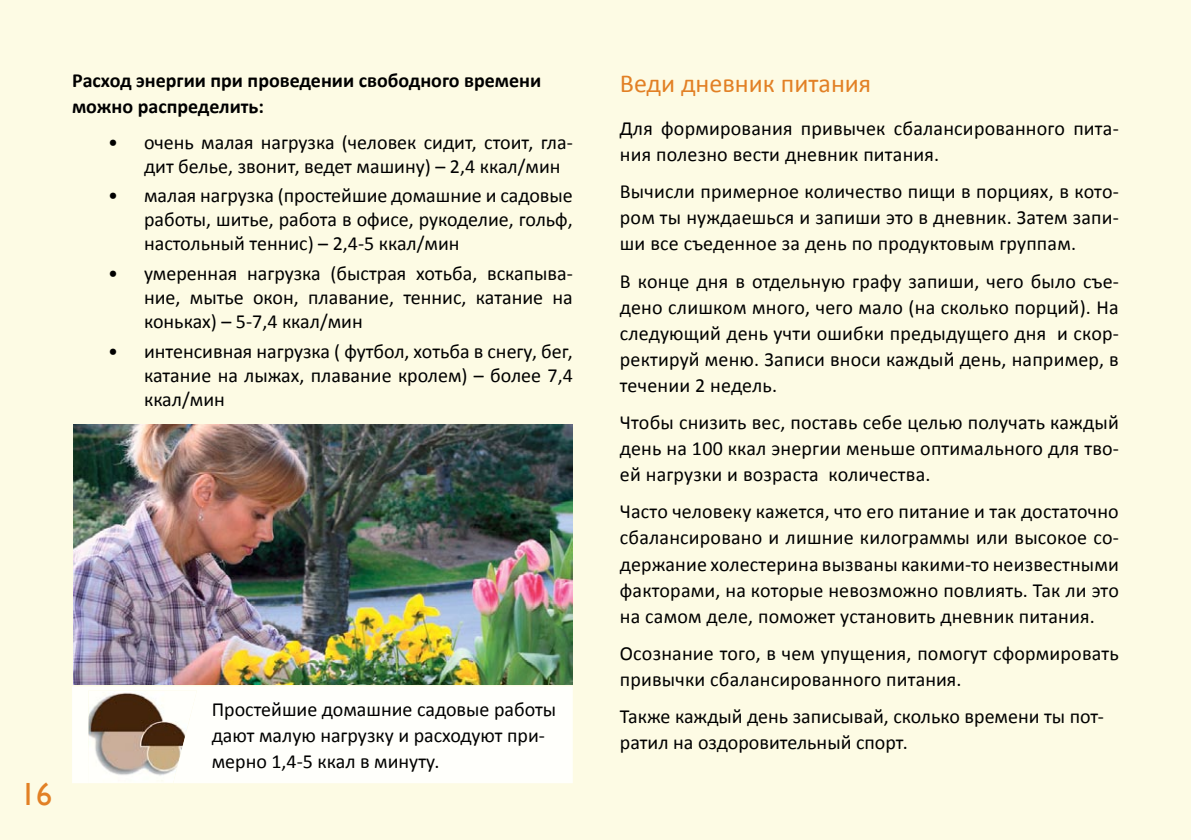
<style>
.page{position:relative;width:1191px;height:840px;background:#fff}
.page>*{position:absolute;margin:0;border:0;box-sizing:border-box;transform-origin:0 0}
.t1{font:32px "Gill Sans";color:#e28025}
.t2{font:26px "Calibri";color:#e28025}
.t3{font:20px/26px "Calibri";color:#000;text-align:justify}
.t4{font:700 20px/26px "Calibri";color:#000}
</style>
<div class="page">
<div style="left:0;top:0;width:1191px;height:839px;background:#fdfbe4"></div>
<img style="left:74px;top:424px;width:499px;height:260px">
<div style="left:72px;top:686px;width:501px;height:96px;background:#fffffb"></div>
<img style="left:88px;top:690px;width:109px;height:92px">
<p class="t4" style="left:72px;top:66px;width:470px">Расход энергии при проведении свободного времени можно распределить:</p>
<p class="t3" style="left:144px;top:129px;width:430px;line-height:24px;text-indent:-36px">• очень малая нагрузка (человек сидит, стоит, гла&shy;дит белье, звонит, ведет машину) – 2,4 ккал/мин</p>
<p class="t3" style="left:144px;top:182px;width:430px;line-height:24px;text-indent:-36px">• малая нагрузка (простейшие домашние и садовые работы, шитье, работа в офисе, рукоделие, гольф, настольный теннис) – 2,4-5 ккал/мин</p>
<p class="t3" style="left:144px;top:260px;width:430px;line-height:24px;text-indent:-36px">• умеренная нагрузка (быстрая хотьба, вскапыва&shy;ние, мытье окон, плавание, теннис, катание на коньках) – 5-7,4 ккал/мин</p>
<p class="t3" style="left:144px;top:338px;width:430px;line-height:24px;text-indent:-36px">• интенсивная нагрузка ( футбол, хотьба в снегу, бег, катание на лыжах, плавание кролем) – более 7,4 ккал/мин</p>
<h1 class="t1" style="left:20px;top:775px;width:33px">16</h1>
<p class="t3" style="left:212px;top:694px;width:346px;text-align:left">Простейшие домашние садовые работы дают малую нагрузку и расходуют при&shy;мерно 1,4-5 ккал в минуту.</p>
<h2 class="t2" style="left:620px;top:67px;width:253px">Веди дневник питания</h2>
<p class="t3" style="left:620px;top:114px;width:500px">Для формирования привычек сбалансированного пита&shy;ния полезно вести дневник питания.</p>
<p class="t3" style="left:620px;top:177px;width:500px">Вычисли примерное количество пищи в порциях, в кото&shy;ром ты нуждаешься и запиши это в дневник. Затем запи&shy;ши все съеденное за день по продуктовым группам.</p>
<p class="t3" style="left:620px;top:267px;width:500px">В конце дня в отдельную графу запиши, чего было съе&shy;дено слишком много, чего мало (на сколько порций). На следующий день учти ошибки предыдущего дня и скор&shy;ректируй меню. Записи вноси каждый день, например, в течении 2 недель.</p>
<p class="t3" style="left:620px;top:408px;width:500px">Чтобы снизить вес, поставь себе целью получать каждый день на 100 ккал энергии меньше оптимального для тво&shy;ей нагрузки и возраста количества.</p>
<p class="t3" style="left:620px;top:497px;width:500px">Часто человеку кажется, что его питание и так достаточно сбалансировано и лишние килограммы или высокое со&shy;держание холестерина вызваны какими-то неизвестными факторами, на которые невозможно повлиять. Так ли это на самом деле, поможет установить дневник питания.</p>
<p class="t3" style="left:620px;top:639px;width:500px">Осознание того, в чем упущения, помогут сформировать привычки сбалансированного питания.</p>
<p class="t3" style="left:620px;top:702px;width:485px">Также каждый день записывай, сколько времени ты пот&shy;ратил на оздоровительный спорт.</p>
</div>
